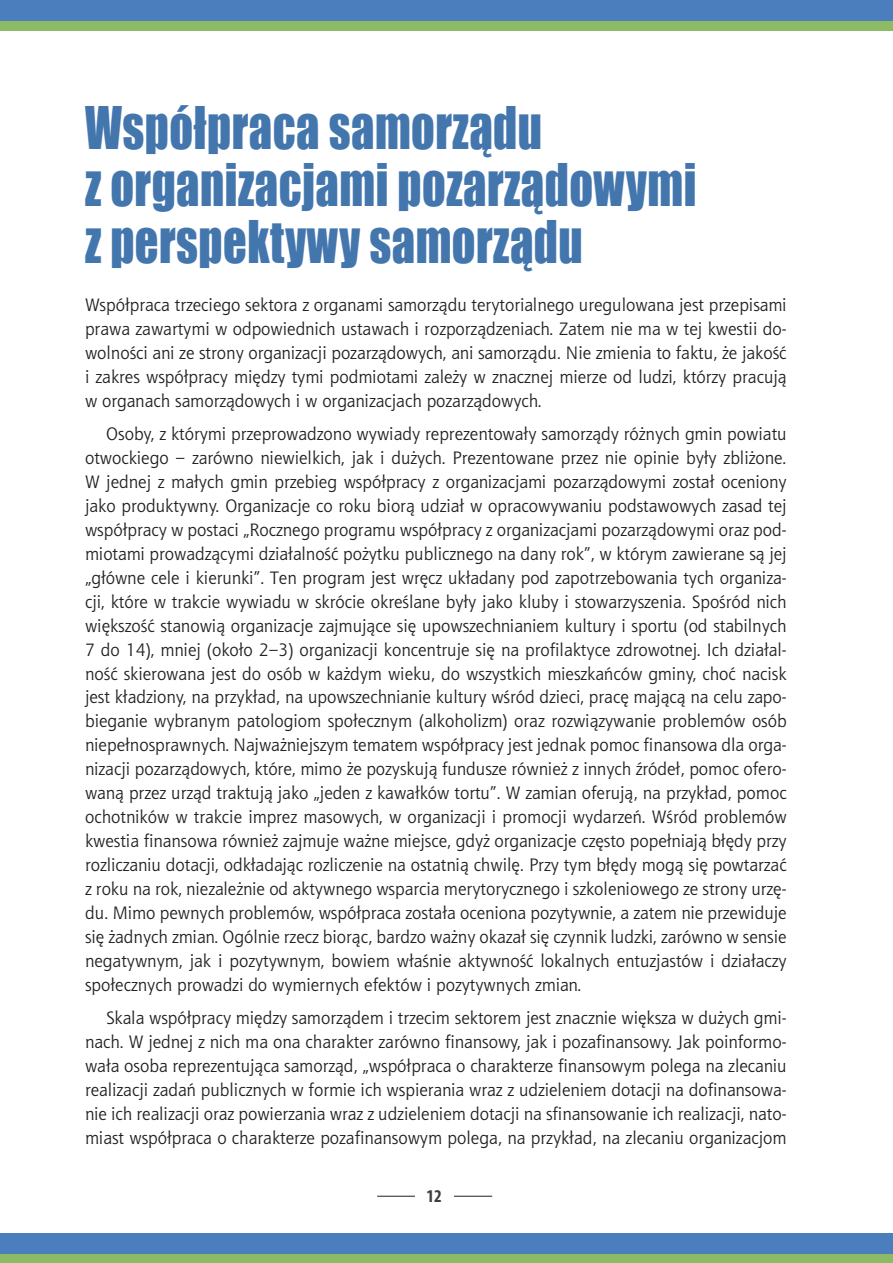
<style>
.page{position:relative;width:893px;height:1263px;background:#fff}
.page>*{position:absolute;margin:0;border:0;box-sizing:border-box;transform-origin:0 0}
.t1{font:54px/57px "Impact";letter-spacing:.01em;color:#4476ae;scale:.84 1}
.t2{font:18px/24px "Aerton EFN";color:#231f20;text-align:justify}
.t3{font:700 condensed 18px "Myriad Pro";color:#3e3e3f}
</style>
<div class="page">
<hr style="left:377px;top:1196px;width:115px;height:1px;background:#231f20">
<div style="left:415px;top:1183px;width:38px;height:25px;background:#fff"></div>
<div style="left:0;top:1247px;width:893px;height:16px;background:#8dba64"></div>
<div style="left:0;top:1233px;width:893px;height:20px;background:#4b7ebc"></div>
<div style="left:0;top:0;width:893px;height:26px;background:#4b7ebc"></div>
<div style="left:0;top:21px;width:893px;height:10px;background:#8dba64"></div>
<h1 class="t1" style="left:85px;top:98px;width:729px">Współpraca samorządu<br>z organizacjami pozarządowymi z perspektywy samorządu</h1>
<p class="t2" style="left:85px;top:293px;width:703px">Współpraca trzeciego sektora z organami samorządu terytorialnego uregulowana jest przepisami prawa zawartymi w odpowiednich ustawach i rozporządzeniach. Zatem nie ma w tej kwestii do&shy;wolności ani ze strony organizacji pozarządowych, ani samorządu. Nie zmienia to faktu, że jakość i zakres współpracy między tymi podmiotami zależy w znacznej mierze od ludzi, którzy pracują w organach samorządowych i w organizacjach pozarządowych.</p>
<p class="t2" style="left:85px;top:421px;width:703px;text-indent:21px">Osoby, z którymi przeprowadzono wywiady reprezentowały samorządy różnych gmin powiatu otwockiego – zarówno niewielkich, jak i dużych. Prezentowane przez nie opinie były zbliżone.<br>W jednej z małych gmin przebieg współpracy z organizacjami pozarządowymi został oceniony jako produktywny. Organizacje co roku biorą udział w opracowywaniu podstawowych zasad tej współpracy w postaci „Rocznego programu współpracy z organizacjami pozarządowymi oraz pod&shy;miotami prowadzącymi działalność pożytku publicznego na dany rok”, w którym zawierane są jej „główne cele i kierunki”. Ten program jest wręcz układany pod zapotrzebowania tych organiza&shy;cji, które w trakcie wywiadu w skrócie określane były jako kluby i stowarzyszenia. Spośród nich większość stanowią organizacje zajmujące się upowszechnianiem kultury i sportu (od stabilnych 7 do 14), mniej (około 2–3) organizacji koncentruje się na profilaktyce zdrowotnej. Ich działal&shy;ność skierowana jest do osób w każdym wieku, do wszystkich mieszkańców gminy, choć nacisk jest kładziony, na przykład, na upowszechnianie kultury wśród dzieci, pracę mającą na celu zapo&shy;bieganie wybranym patologiom społecznym (alkoholizm) oraz rozwiązywanie problemów osób niepełnosprawnych. Najważniejszym tematem współpracy jest jednak pomoc finansowa dla orga&shy;nizacji pozarządowych, które, mimo że pozyskują fundusze również z innych źródeł, pomoc ofero&shy;waną przez urząd traktują jako „jeden z kawałków tortu”. W zamian oferują, na przykład, pomoc ochotników w trakcie imprez masowych, w organizacji i promocji wydarzeń. Wśród problemów kwestia finansowa również zajmuje ważne miejsce, gdyż organizacje często popełniają błędy przy rozliczaniu dotacji, odkładając rozliczenie na ostatnią chwilę. Przy tym błędy mogą się powtarzać z roku na rok, niezależnie od aktywnego wsparcia merytorycznego i szkoleniowego ze strony urzę&shy;du. Mimo pewnych problemów, współpraca została oceniona pozytywnie, a zatem nie przewiduje się żadnych zmian. Ogólnie rzecz biorąc, bardzo ważny okazał się czynnik ludzki, zarówno w sensie negatywnym, jak i pozytywnym, bowiem właśnie aktywność lokalnych entuzjastów i działaczy społecznych prowadzi do wymiernych efektów i pozytywnych zmian.</p>
<p class="t2" style="left:85px;top:1006px;width:703px;text-indent:21px">Skala współpracy między samorządem i trzecim sektorem jest znacznie większa w dużych gmi&shy;nach. W jednej z nich ma ona charakter zarówno finansowy, jak i pozafinansowy. Jak poinformo&shy;wała osoba reprezentująca samorząd, „współpraca o charakterze finansowym polega na zlecaniu realizacji zadań publicznych w formie ich wspierania wraz z udzieleniem dotacji na dofinansowa&shy;nie ich realizacji oraz powierzania wraz z udzieleniem dotacji na sfinansowanie ich realizacji, nato&shy;miast współpraca o charakterze pozafinansowym polega, na przykład, na zlecaniu organizacjom</p>
<p class="t3" style="left:426px;top:1185px;width:17px">12</p>
</div>
